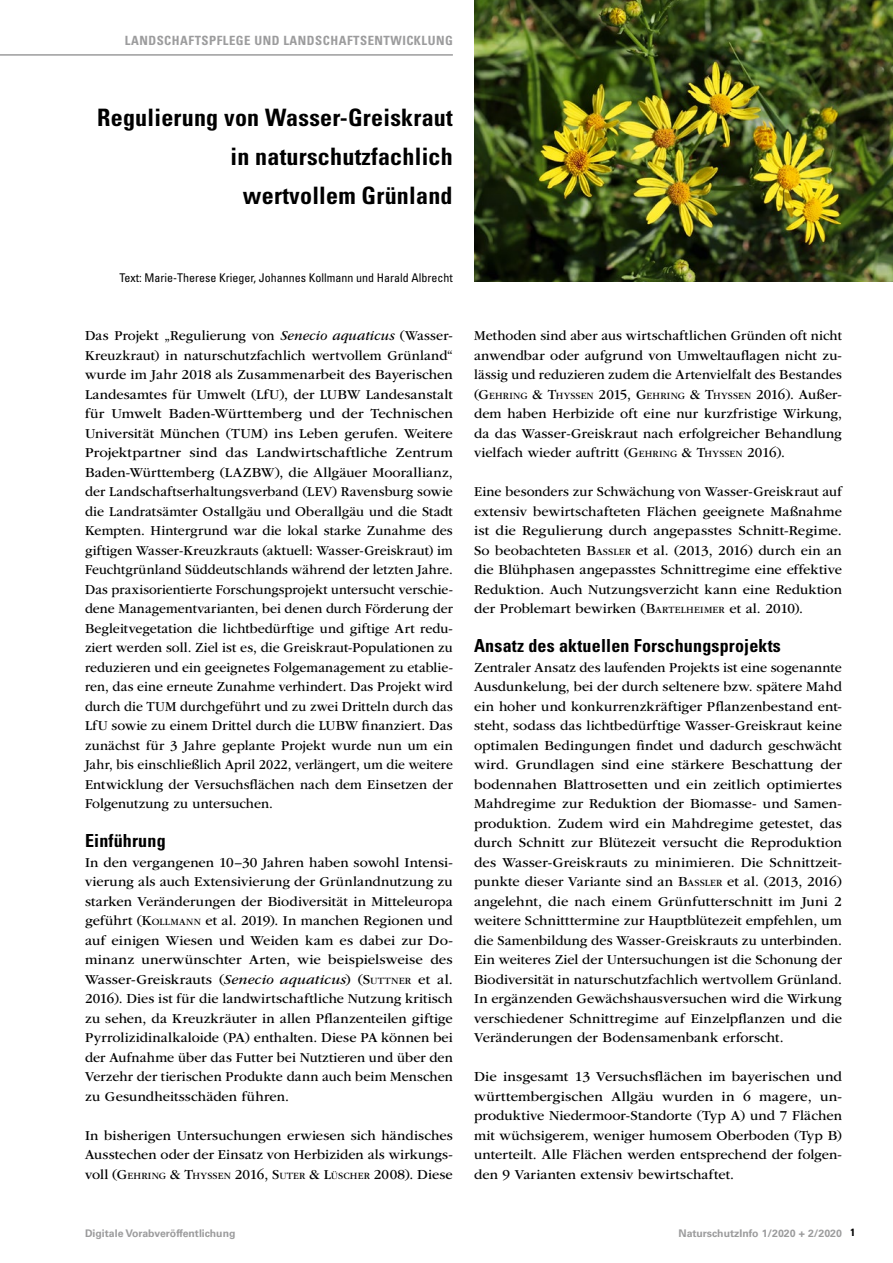
<style>
.page{position:relative;width:893px;height:1263px;background:#fff}
.page>*{position:absolute;margin:0;border:0;box-sizing:border-box;transform-origin:0 0}
.H2-Head_1-3zeilig{font:700 condensed 24px/39px "Univers LT Std";letter-spacing:.01em;color:#000;text-align:right}
.H3-Subhead_1_einzige_Subhead{font:700 condensed 18px "Univers LT Std";letter-spacing:.01em;color:#000}
.p-Fließtext{font:14.25px/19.5px "ITC Garamond Std";letter-spacing:.005em;color:#000;text-align:justify}
.Kopf_Fuß_Pagina_H1-Kopfzeile_Rubrik{font:700 condensed 12.75px "Univers LT Std";letter-spacing:.04em;color:#9c9c9d}
.p-Autoren_Artikelanfang{font:condensed 12px "Univers LT Std";color:#000}
.t1{font:700 10.5px "Univers LT";color:#9c9c9d}
.p-Fließtext-2{font:10.05px "ITC Garamond Std";letter-spacing:.015em;color:#000}
.s1{font-style:italic}
.s2{font-style:inherit}
.s3{font-size:10.05px}
.s4{font-size:14.25px}
.s5{font-family:"Univers LT Std";font-stretch:condensed;color:#000}
</style>
<div class="page">
<hr style="left:0;top:54px;width:453px;height:2px;background:#9c9c9d">
<img style="left:474px;top:0;width:419px;height:282px">
<h1 class="Kopf_Fuß_Pagina_H1-Kopfzeile_Rubrik" style="left:125px;top:33px;width:329px">LANDSCHAFTSPFLEGE UND LANDSCHAFTSENTWICKLUNG</h1>
<h2 class="H2-Head_1-3zeilig" style="left:97px;top:98px;width:357px">Regulierung von Wasser-Greiskraut in naturschutzfachlich<br>wertvollem Grünland</h2>
<p class="p-Autoren_Artikelanfang" style="left:119px;top:270px;width:335px">Text: Marie-Therese Krieger, Johannes Kollmann und Harald Albrecht</p>
<p class="p-Fließtext" style="left:85px;top:326px;width:369px">Das Projekt „Regulierung von <span class="s1">Senecio aquaticus</span> (Wasser-Kreuzkraut) in naturschutzfachlich wertvollem Grünland“ wurde im Jahr 2018 als Zusammenarbeit des Bayerischen Landesamtes für Umwelt (LfU), der LUBW Landesanstalt für Umwelt Baden-Württemberg und der Technischen Universität München (TUM) ins Leben gerufen. Weitere Projektpartner sind das Landwirtschaftliche Zentrum Baden-Württemberg (LAZBW), die Allgäuer Moorallianz, der Landschaftserhaltungsverband (LEV) Ravensburg sowie die Landratsämter Ostallgäu und Oberallgäu und die Stadt Kempten. Hintergrund war die lokal starke Zunahme des giftigen Wasser-Kreuzkrauts (aktuell: Wasser-Greiskraut) im Feuchtgrünland Süddeutschlands während der letzten Jahre.<br>Das praxisorientierte Forschungsprojekt untersucht verschie&shy;dene Managementvarianten, bei denen durch Förderung der Begleitvegetation die lichtbedürftige und giftige Art redu&shy;ziert werden soll. Ziel ist es, die Greiskraut-Populationen zu reduzieren und ein geeignetes Folgemanagement zu etablie&shy;ren, das eine erneute Zunahme verhindert. Das Projekt wird durch die TUM durchgeführt und zu zwei Dritteln durch das LfU sowie zu einem Drittel durch die LUBW finanziert. Das zunächst für 3 Jahre geplante Projekt wurde nun um ein Jahr, bis einschließlich April 2022, verlängert, um die weitere Entwicklung der Versuchsflächen nach dem Einsetzen der Folgenutzung zu untersuchen.</p>
<h3 class="H3-Subhead_1_einzige_Subhead" style="left:85px;top:830px;width:82px">Einführung</h3>
<p class="p-Fließtext" style="left:85px;top:853px;width:369px">In den vergangenen 10–30 Jahren haben sowohl Intensi&shy;vierung als auch Extensivierung der Grünlandnutzung zu starken Veränderungen der Biodiversität in Mitteleuropa geführt (<span class="s2">K</span><span class="s3">OLLMANN</span> et al. 2019). In manchen Regionen und auf einigen Wiesen und Weiden kam es dabei zur Do&shy;minanz unerwünschter Arten, wie beispielsweise des Wasser-Greiskrauts (<span class="s1">Senecio aquaticus</span>) (<span class="s2">S</span><span class="s3">UTTNER</span> et al.<br>2016). Dies ist für die landwirtschaftliche Nutzung kritisch zu sehen, da Kreuzkräuter in allen Pflanzenteilen giftige Pyrrolizidinalkaloide (PA) enthalten. Diese PA können bei der Aufnahme über das Futter bei Nutztieren und über den Verzehr der tierischen Produkte dann auch beim Menschen zu Gesundheitsschäden führen.</p>
<p class="p-Fließtext" style="left:85px;top:1126px;width:369px">In bisherigen Untersuchungen erwiesen sich händisches<br>Ausstechen oder der Einsatz von Herbiziden als wirkungs-</p>
<p class="p-Fließtext-2" style="left:85px;top:1170px;width:369px"><span class="s4">voll (</span><span class="s4">G</span>EHRING <span class="s4">&amp; T</span>HYSSEN <span class="s4">2016,</span> <span class="s4">S</span>UTER <span class="s4">&amp; L</span>ÜSCHER <span class="s4">2008). Diese</span></p>
<p class="p-Fließtext" style="left:474px;top:326px;width:369px">Methoden sind aber aus wirtschaftlichen Gründen oft nicht anwendbar oder aufgrund von Umweltauflagen nicht zu&shy;lässig und reduzieren zudem die Artenvielfalt des Bestandes</p>
<p class="p-Fließtext-2" style="left:474px;top:390px;width:369px"><span class="s4">(</span><span class="s4">G</span>EHRING <span class="s4">&amp; T</span>HYSSEN <span class="s4">2015,</span> <span class="s4">G</span>EHRING <span class="s4">&amp; T</span>HYSSEN <span class="s4">2016). Außer-</span></p>
<p class="p-Fließtext" style="left:474px;top:404px;width:369px">dem haben Herbizide oft eine nur kurzfristige Wirkung, da das Wasser-Greiskraut nach erfolgreicher Behandlung vielfach wieder auftritt (<span class="s2">G</span><span class="s3">EHRING</span> <span class="s2">&amp; T</span><span class="s3">HYSSEN</span> 2016).</p>
<p class="p-Fließtext" style="left:474px;top:482px;width:369px">Eine besonders zur Schwächung von Wasser-Greiskraut auf extensiv bewirtschafteten Flächen geeignete Maßnahme ist die Regulierung durch angepasstes Schnitt-Regime.<br>So beobachteten <span class="s2">B</span><span class="s3">ASSLER</span> et al. (2013, 2016) durch ein an die Blühphasen angepasstes Schnittregime eine effektive Reduktion. Auch Nutzungsverzicht kann eine Reduktion der Problemart bewirken (<span class="s2">B</span><span class="s3">ARTELHEIMER</span> et al. 2010).</p>
<h3 class="H3-Subhead_1_einzige_Subhead" style="left:474px;top:635px;width:308px">Ansatz des aktuellen Forschungsprojekts</h3>
<p class="p-Fließtext" style="left:474px;top:658px;width:369px">Zentraler Ansatz des laufenden Projekts ist eine sogenannte Ausdunkelung, bei der durch seltenere bzw. spätere Mahd ein hoher und konkurrenzkräftiger Pflanzenbestand ent&shy;steht, sodass das lichtbedürftige Wasser-Greiskraut keine optimalen Bedingungen findet und dadurch geschwächt wird. Grundlagen sind eine stärkere Beschattung der bodennahen Blattrosetten und ein zeitlich optimiertes Mahdregime zur Reduktion der Biomasse- und Samen&shy;produktion. Zudem wird ein Mahdregime getestet, das durch Schnitt zur Blütezeit versucht die Reproduktion des Wasser-Greiskrauts zu minimieren. Die Schnittzeit&shy;punkte dieser Variante sind an <span class="s2">B</span><span class="s3">ASSLER</span> et al. (2013, 2016) angelehnt, die nach einem Grünfutterschnitt im Juni 2 weitere Schnitttermine zur Hauptblütezeit empfehlen, um die Samenbildung des Wasser-Greiskrauts zu unterbinden.<br>Ein weiteres Ziel der Untersuchungen ist die Schonung der Biodiversität in naturschutzfachlich wertvollem Grünland.<br>In ergänzenden Gewächshausversuchen wird die Wirkung verschiedener Schnittregime auf Einzelpflanzen und die Veränderungen der Bodensamenbank erforscht.</p>
<p class="p-Fließtext" style="left:474px;top:1067px;width:369px">Die insgesamt 13 Versuchsflächen im bayerischen und württembergischen Allgäu wurden in 6 magere, un&shy;produktive Niedermoor-Standorte (Typ A) und 7 Flächen mit wüchsigerem, weniger humosem Oberboden (Typ B) unterteilt. Alle Flächen werden entsprechend der folgen&shy;den 9 Varianten extensiv bewirtschaftet.</p>
<p class="t1" style="left:85px;top:1227px;width:152px">Digitale Vorabveröffentlichung</p>
<p class="t1" style="left:678px;top:1227px;width:178px">NaturschutzInfo 1/2020 + 2/2020 <span class="s5">1</span></p>
</div>
